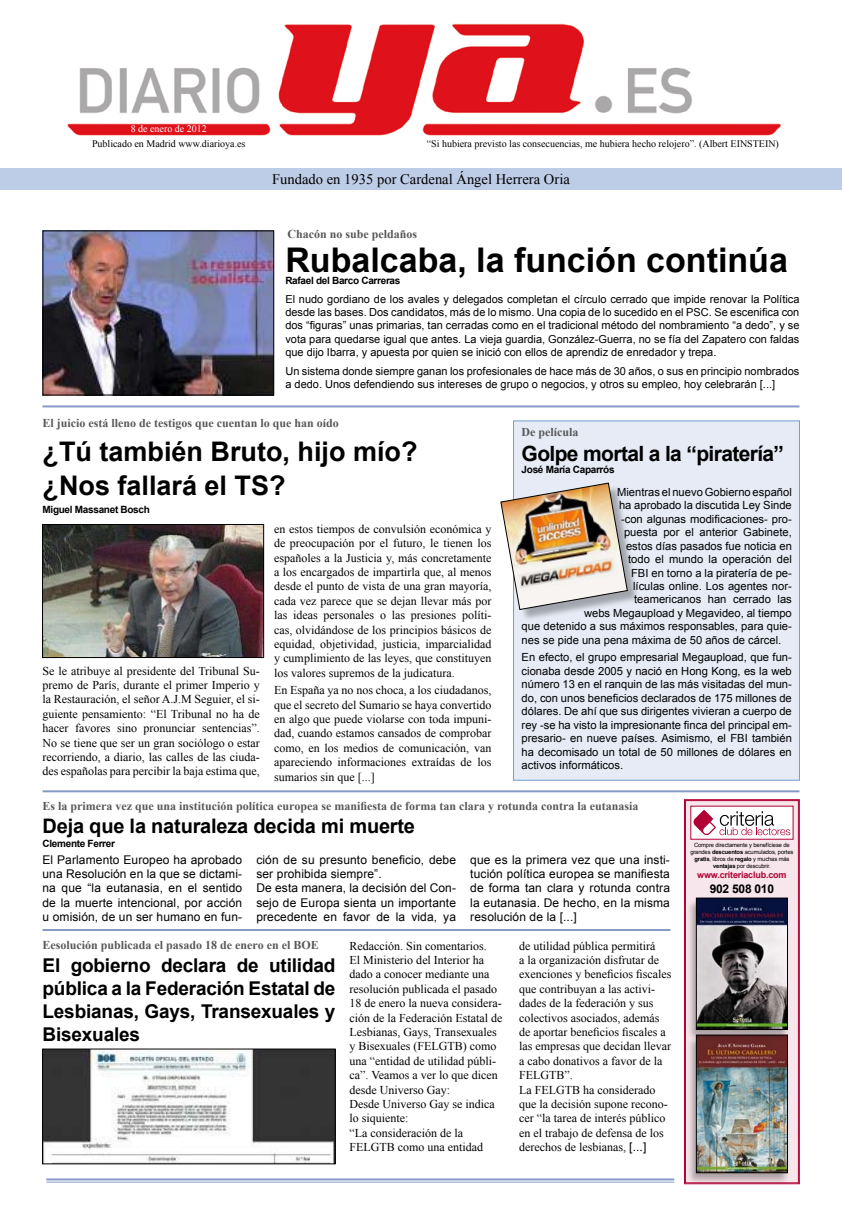
<style>
.page{position:relative;width:842px;height:1222px;background:#fff}
.page>*{position:absolute;margin:0;border:0;box-sizing:border-box;transform-origin:0 0}
.t1{font:700 34px "Arial";color:#000}
.t2{font:700 27px/34px "Arial";color:#000}
.t3{font:700 21px "Arial";letter-spacing:-.03em;color:#000}
.t4{font:700 20px "Arial";letter-spacing:-.01em;color:#000}
.t5{font:700 19px/23px "Arial";letter-spacing:-.01em;color:#000;text-align:justify}
.t6{font:14.6px "Times New Roman";color:#000}
.t7{font:12px/14.4px "Times New Roman";color:#000;text-align:justify}
.t8{font:12px/14.4px "Arial";letter-spacing:.01em;color:#000;text-align:justify}
.t9{font:700 12px "Times New Roman";color:#58585a}
.t10{font:700 12px "Arial";letter-spacing:-.02em;color:#000}
.t11{font:11.2px/13.4px "Arial";color:#000;text-align:justify}
.t12{font:11px/13.2px "Arial";color:#000;text-align:justify}
.t13{font:10px "Times New Roman";color:#000}
.t14{font:700 10px "Arial";letter-spacing:-.03em;color:#000}
.t15{font:10px "Times New Roman";color:#fff}
.t16{font:700 9px "Arial";letter-spacing:-.02em;color:#b10034}
.t17{font:5.8px/7px "Arial";letter-spacing:-.02em;color:#000;text-align:center}
.s1{font-weight:700}
.s2{font-family:"Arial"}
</style>
<div class="page">
<div style="left:513px;top:420px;width:287px;height:360px;background:#e6ebf5;border:1px solid #739ecf"></div>
<img style="left:67px;top:23px;width:714px;height:113px">
<div style="left:0;top:169px;width:842px;height:21px;background:#becde7"></div>
<hr style="left:43px;top:405px;width:756px;height:2px;background:#8699c7">
<hr style="left:43px;top:790px;width:756px;height:2px;background:#8699c7">
<hr style="left:43px;top:929px;width:627px;height:2px;background:#8699c7">
<svg style="left:684px;top:799px;width:115px;height:385px;background:#f0d3db"></svg>
<div style="left:685px;top:800px;width:114px;height:383px;border:1px solid #b10034"></div>
<div style="left:687px;top:1035px;width:108px;height:154px;background:#000;opacity:.3"></div>
<img style="left:698px;top:1046px;width:87px;height:125px">
<div style="left:696px;top:1035px;width:91px;height:138px;border:1px solid #000"></div>
<div style="left:687px;top:898px;width:108px;height:148px;background:#000;opacity:.3"></div>
<img style="left:698px;top:900px;width:87px;height:127px">
<div style="left:696px;top:898px;width:91px;height:131px;border:1px solid #000"></div>
<img style="left:45px;top:233px;width:227px;height:160px">
<div style="left:43px;top:231px;width:231px;height:164px;border:1px solid #000"></div>
<img style="left:44px;top:526px;width:218px;height:130px">
<div style="left:42px;top:524px;width:222px;height:134px;border:1px solid #000"></div>
<div style="left:502px;top:484px;width:142px;height:142px;background:#000;opacity:.3"></div>
<img style="left:500px;top:483px;width:128px;height:127px">
<hr style="left:46px;top:1182px;width:628px;height:1px;background:#8699c7">
<hr style="left:46px;top:1178px;width:628px;height:2px;background:#8699c7">
<img style="left:44px;top:1051px;width:289px;height:111px">
<div style="left:42px;top:1049px;width:293px;height:115px;border:1px solid #000"></div>
<div style="left:691px;top:806px;width:102px;height:33px;background:#fff"></div>
<svg style="left:693px;top:810px;width:97px;height:25px"></svg>
<p class="t15" style="left:131px;top:122px;width:78px">8 de enero de 2012</p>
<p class="t13" style="left:92px;top:136px;width:155px">Publicado en Madrid www.diarioya.es</p>
<p class="t13" style="left:427px;top:136px;width:354px">“Si hubiera previsto las consecuencias, me hubiera hecho relojero”. (Albert EINSTEIN)</p>
<p class="t6" style="left:272px;top:170px;width:299px">Fundado en 1935 por Cardenal Ángel Herrera Oria</p>
<p class="t9" style="left:287px;top:226px;width:131px">Chacón no sube peldaños</p>
<h1 class="t1" style="left:285px;top:238px;width:504px">Rubalcaba, la función continúa</h1>
<p class="t14" style="left:285px;top:274px;width:117px">Rafael del Barco Carreras</p>
<p class="t12" style="left:285px;top:293px;width:516px">El nudo gordiano de los avales y delegados completan el círculo cerrado que impide renovar la Política desde las bases. Dos candidatos, más de lo mismo. Una copia de lo sucedido en el PSC. Se escenifica con dos “figuras” unas primarias, tan cerradas como en el tradicional método del nombramiento “a dedo”, y se vota para quedarse igual que antes. La vieja guardia, González-Guerra, no se fía del Zapatero con faldas que dijo Ibarra, y apuesta por quien se inició con ellos de aprendiz de enredador y trepa.</p>
<p class="t12" style="left:285px;top:364px;width:516px">Un sistema donde siempre ganan los profesionales de hace más de 30 años, o sus en principio nombrados a dedo. Unos defendiendo sus intereses de grupo o negocios, y otros su empleo, hoy celebrarán [...]</p>
<p class="t9" style="left:43px;top:415px;width:298px">El juicio está lleno de testigos que cuentan lo que han oído</p>
<h2 class="t2" style="left:43px;top:435px;width:377px">¿Tú también Bruto, hijo mío? ¿Nos fallará el TS?</h2>
<p class="t14" style="left:43px;top:502px;width:109px">Miguel Massanet Bosch</p>
<p class="t9" style="left:522px;top:424px;width:58px">De película</p>
<h3 class="t3" style="left:522px;top:439px;width:264px">Golpe mortal a la “piratería”</h3>
<p class="t14" style="left:522px;top:462px;width:94px">José María Caparrós</p>
<p class="t11" style="left:617px;top:485px;width:176px">Mientras el nuevo Gobierno español</p>
<p class="t11" style="left:619px;top:499px;width:174px">ha aprobado la discutida Ley Sinde</p>
<p class="t11" style="left:621px;top:512px;width:172px">-con algunas modificaciones- pro-</p>
<p class="t11" style="left:624px;top:526px;width:169px">puesta por el anterior Gabinete,</p>
<p class="t11" style="left:626px;top:539px;width:167px">estos días pasados fue noticia en</p>
<p class="t11" style="left:628px;top:552px;width:165px">todo el mundo la operación del</p>
<p class="t11" style="left:631px;top:566px;width:162px">FBI en torno a la piratería de pe-</p>
<p class="t11" style="left:633px;top:579px;width:160px">lículas online. Los agentes nor-</p>
<p class="t11" style="left:634px;top:593px;width:159px">teamericanos han cerrado las</p>
<p class="t11" style="left:584px;top:606px;width:209px">webs Megaupload y Megavideo, al tiempo</p>
<p class="t11" style="left:522px;top:620px;width:272px">que detenido a sus máximos responsables, para quie-</p>
<p class="t11" style="left:522px;top:633px;width:261px">nes se pide una pena máxima de 50 años de cárcel.</p>
<p class="t11" style="left:522px;top:651px;width:272px">En efecto, el grupo empresarial Megaupload, que fun&shy;cionaba desde 2005 y nació en Hong Kong, es la web número 13 en el ranquin de las más visitadas del mun&shy;do, con unos beneficios declarados de 175 millones de dólares. De ahí que sus dirigentes vivieran a cuerpo de rey -se ha visto la impresionante finca del principal em&shy;presario- en nueve países. Asimismo, el FBI también ha decomisado un total de 50 millones de dólares en activos informáticos.</p>
<p class="t7" style="left:274px;top:521px;width:219px">en estos tiempos de convulsión económica y de preocupación por el futuro, le tienen los españoles a la Justicia y, más concretamente a los encargados de impartirla que, al menos desde el punto de vista de una gran mayoría, cada vez parece que se dejan llevar más por las ideas personales o las presiones políti&shy;cas, olvidándose de los principios básicos de equidad, objetividad, justicia, imparcialidad y cumplimiento de las leyes, que constituyen los valores supremos de la judicatura.</p>
<p class="t7" style="left:274px;top:683px;width:219px">En España ya no nos choca, a los ciudadanos, que el secreto del Sumario se haya convertido en algo que puede violarse con toda impuni&shy;dad, cuando estamos cansados de comprobar como, en los medios de comunicación, van apareciendo informaciones extraídas de los sumarios sin que [...]</p>
<p class="t9" style="left:43px;top:797px;width:597px">Es la primera vez que una institución política europea se manifiesta de forma tan clara y rotunda contra la eutanasia</p>
<h3 class="t4" style="left:43px;top:812px;width:374px">Deja que la naturaleza decida mi muerte</h3>
<p class="t14" style="left:43px;top:837px;width:74px">Clemente Ferrer</p>
<p class="t8" style="left:43px;top:852px;width:201px">El Parlamento Europeo ha aprobado una Resolución en la que se dictami&shy;na que “la eutanasia, en el sentido de la muerte intencional, por acción u omisión, de un ser humano en fun-</p>
<p class="t8" style="left:256px;top:852px;width:201px;text-align:left">ción de su presunto beneficio, debe ser prohibida siempre”.<br>De esta manera, la decisión del Con&shy;sejo de Europa sienta un importante precedente en favor de la vida, ya</p>
<p class="t8" style="left:470px;top:852px;width:201px">que es la primera vez que una insti&shy;tución política europea se manifiesta de forma tan clara y rotunda contra la eutanasia. De hecho, en la misma resolución de la [...]</p>
<p class="t9" style="left:43px;top:937px;width:278px">Eesolución publicada el pasado 18 de enero en el BOE</p>
<h3 class="t5" style="left:43px;top:955px;width:294px">El gobierno declara de utilidad pública a la Federación Estatal de Lesbianas, Gays, Transexuales y Bisexuales</h3>
<p class="t7" style="left:43px;top:663px;width:219px">Se le atribuye al presidente del Tribunal Su&shy;premo de París, durante el primer Imperio y la Restauración, el señor A.J.M Seguier, el si&shy;guiente pensamiento: “El Tribunal no ha de hacer favores sino pronunciar sentencias”.<br>No se tiene que ser un gran sociólogo o estar recorriendo, a diario, las calles de las ciuda&shy;des españolas para percibir la baja estima que,</p>
<p class="t17" style="left:690px;top:841px;width:105px">Compre directamente y benefíciese de grandes <span class="s1">descuentos</span> acumulados, portes <span class="s1">gratis</span>, libros de <span class="s1">regalo</span> y muchas más <span class="s1">ventajas</span> por descubrir.</p>
<p class="t16" style="left:697px;top:869px;width:91px">www.criteriaclub.com</p>
<p class="t10" style="left:710px;top:880px;width:66px">902 508 010</p>
<p class="t7" style="left:350px;top:938px;width:154px;text-align:left">Redacción. Sin comentarios.<br>El Ministerio del Interior ha dado a conocer mediante una resolución publicada el pasado<br>18 de enero la nueva considera&shy;ción de la Federación Estatal de<br>Lesbianas, Gays, Transexuales y Bisexuales (FELGTB) como una “entidad de utilidad públi&shy;ca”. Veamos a ver lo que dicen desde Universo Gay:<br>Desde Universo Gay se indica lo siquiente:<br>“La consideración de la<br>FELGTB como una entidad</p>
<p class="t7" style="left:519px;top:938px;width:154px;text-align:left">de utilidad pública permitirá<br>a la organización disfrutar de exenciones y beneficios fiscales que contribuyan a las activi&shy;dades de la federación y sus colectivos asociados, además de aportar beneficios fiscales a las empresas que decidan llevar a cabo donativos a favor de la<br>FELGTB”.<br>La FELGTB ha considerado que la decisión supone recono&shy;cer “la tarea de interés público en el trabajo de defensa de los derechos de lesbianas, <span class="s2">[...]</span></p>
</div>
